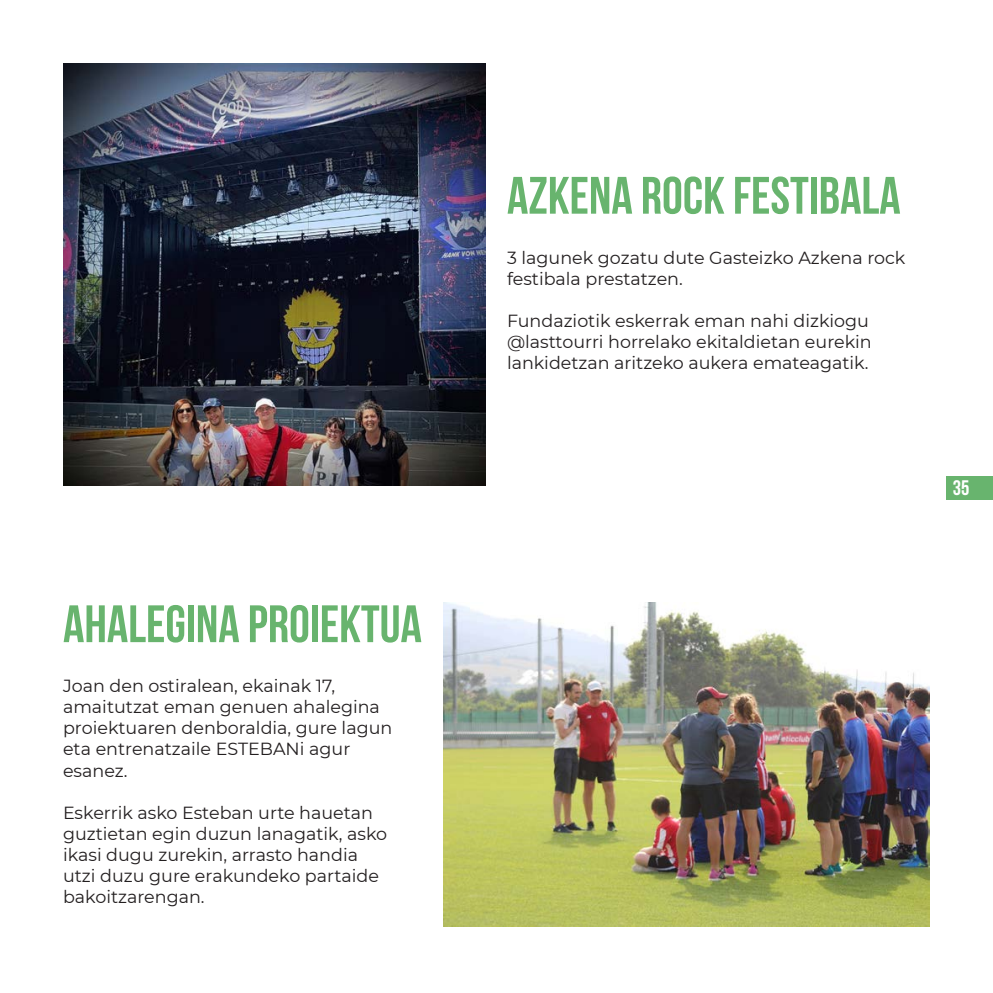
<style>
.page{position:relative;width:993px;height:993px;background:#fff}
.page>*{position:absolute;margin:0;border:0;box-sizing:border-box;transform-origin:0 0}
.t1{font:700 52.5px "Bebas Neue";color:#68b46e}
.t2{font:700 21px "Bebas Neue";color:#fff}
.t3{font:17.5px/21px "Montserrat";color:#231f20}
</style>
<div class="page">
<div style="left:945px;top:476px;width:47px;height:24px;background:#68b46e"></div>
<img style="left:63px;top:63px;width:423px;height:422px">
<img style="left:443px;top:602px;width:486px;height:324px">
<p class="t1" style="left:63px;top:595px;width:360px">AHALEGINA PROIEKTUA</p>
<p class="t3" style="left:63px;top:675px;width:331px">Joan den ostiralean, ekainak 17, amaitutzat eman genuen ahalegina proiektuaren denboraldia, gure lagun eta entrenatzaile ESTEBANi agur esanez.</p>
<p class="t3" style="left:63px;top:801px;width:325px">Eskerrik asko Esteban urte hauetan guztietan egin duzun lanagatik, asko ikasi dugu zurekin, arrasto handia utzi duzu gure erakundeko partaide bakoitzarengan.</p>
<p class="t1" style="left:507px;top:167px;width:395px">AZKENA ROCK FESTIBALA</p>
<p class="t3" style="left:507px;top:246px;width:400px">3 lagunek gozatu dute Gasteizko Azkena rock festibala prestatzen.</p>
<p class="t3" style="left:507px;top:309px;width:366px">Fundaziotik eskerrak eman nahi dizkiogu @lasttourri horrelako ekitaldietan eurekin lankidetzan aritzeko aukera emateagatik.</p>
<p class="t2" style="left:952px;top:476px;width:18px">35</p>
</div>
